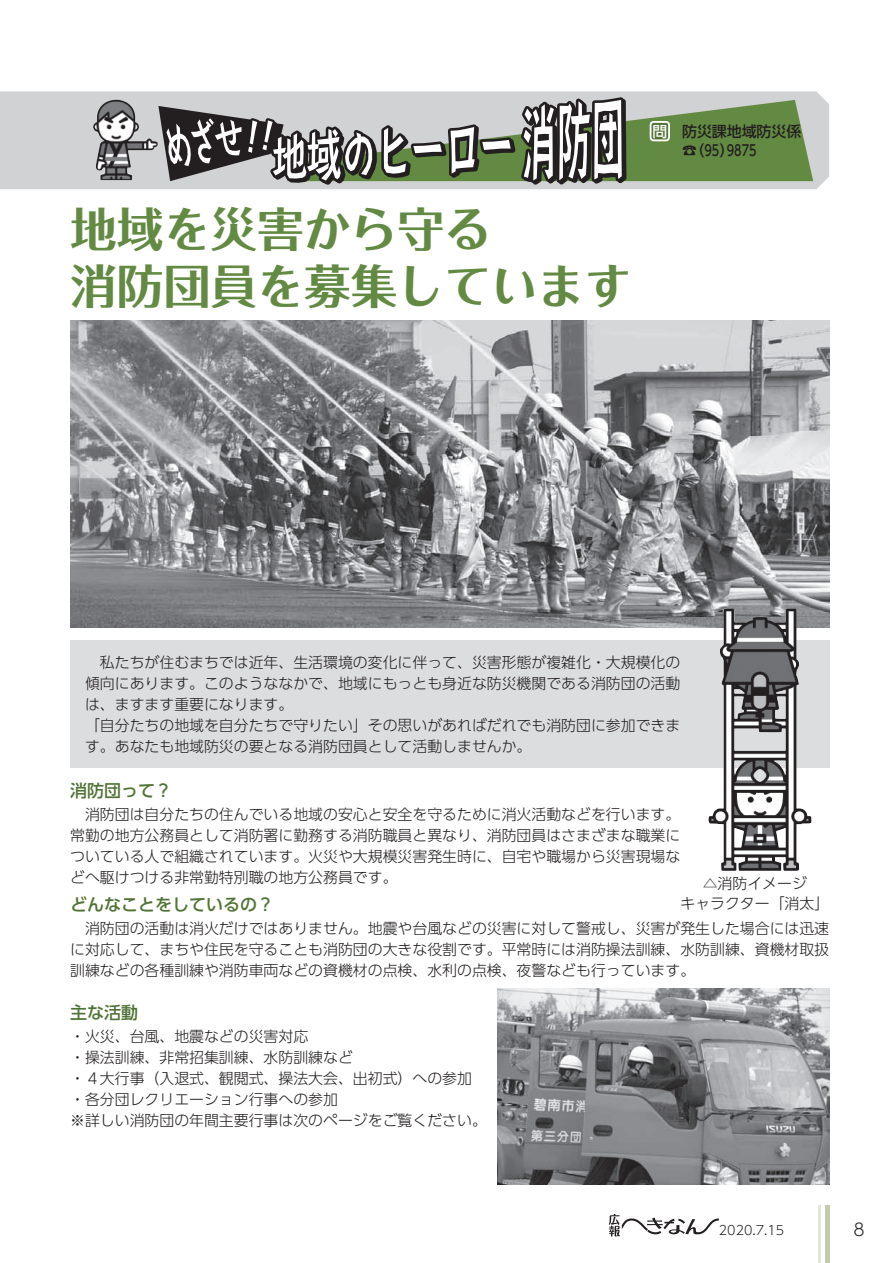
<style>
.page{position:relative;width:893px;height:1263px;background:#fff}
.page>*{position:absolute;margin:0;border:0;box-sizing:border-box;transform-origin:0 0}
.t1{font:700 46.8px/57px "Folk Pro";color:#638a42}
.t2{font:500 16.95px "UD Shin Go Pr 6 N";color:#507335}
.t3{font:300 16.95px "UD Shin Go Pr 6 N";color:#231f20}
.t4{font:300 14.85px/21px "UD Shin Go Pr 6 N";color:#231f20;text-align:justify}
.t5{font:500 14.85px "UD Shin Go Pr 6 N";color:#231f20}
.t6{font:500 14.85px "UD Shin Go Pr 6 N";color:#231f20;scale:1.04 1}
.t7{font:500 14.85px "UD Shin Go Pr 6 N";color:#231f20;scale:.76 1}
.t8{font:500 14.85px "UD Shin Go Pr 6 N";color:#fff}
.t9{font:300 12.75px "UD Shin Go Pr 6 N";color:#231f20}
</style>
<div class="page">
<div style="left:70px;top:640px;width:759px;height:127px;background:#dcdddf"></div>
<img style="left:497px;top:989px;width:332px;height:195px">
<img style="left:70px;top:321px;width:759px;height:306px">
<img style="left:708px;top:609px;width:104px;height:262px">
<div style="left:0;top:91px;width:829px;height:98px;background:#d1d2d4"></div>
<img style="left:93px;top:100px;width:39px;height:80px">
<svg style="left:158px;top:91px;width:655px;height:99px;background:#969f8e"></svg>
<div style="left:650px;top:121px;width:20px;height:20px;border:8px solid #fff"></div>
<div style="left:651px;top:123px;width:17px;height:16px;border:4px solid #507335"></div>
<hr style="left:825px;top:1205px;width:4px;height:58px;background:#c4caad">
<hr style="left:819px;top:1205px;width:2px;height:58px;background:#e2e5d7">
<svg style="left:609px;top:1214px;width:110px;height:23px"></svg>
<h1 class="t1" style="left:70px;top:195px;width:563px">地域を災害から守る<br>消防団員を募集しています</h1>
<p class="t8" style="left:652px;top:119px;width:16px">問■</p>
<p class="t5" style="left:682px;top:119px;width:121px">防災課地域防災係</p>
<p class="t6" style="left:682px;top:139px;width:52px">)☎ 95(</p>
<p class="t7" style="left:727px;top:139px;width:41px">9875</p>
<p class="t4" style="left:85px;top:651px;width:597px;text-align:left;text-indent:15px">私たちが住むまちでは近年、生活環境の変化に伴って、災害形態が複雑化・大規模化の傾向にあります。このようななかで、地域にもっとも身近な防災機関である消防団の活動は、ますます重要になります。<br>「自分たちの地域を自分たちで守りたい」その思いがあればだれでも消防団に参加できます。あなたも地域防災の要となる消防団員として活動しませんか。</p>
<p class="t2" style="left:70px;top:777px;width:104px">消防団って?</p>
<p class="t4" style="left:70px;top:803px;width:612px;text-indent:15px">消防団は自分たちの住んでいる地域の安心と安全を守るために消火活動などを行います。常勤の地方公務員として消防署に勤務する消防職員と異なり、消防団員はさまざまな職業についている人で組織されています。火災や大規模災害発生時に、自宅や職場から災害現場などへ駆けつける非常勤特別職の地方公務員です。</p>
<p class="t2" style="left:70px;top:891px;width:206px">どんなことをしているの?</p>
<p class="t4" style="left:70px;top:917px;width:760px;text-indent:15px">消防団の活動は消火だけではありません。地震や台風などの災害に対して警戒し、災害が発生した場合には迅速に対応して、まちや住民を守ることも消防団の大きな役割です。平常時には消防操法訓練、水防訓練、資機材取扱訓練などの各種訓練や消防車両などの資機材の点検、水利の点検、夜警なども行っています。</p>
<p class="t2" style="left:70px;top:999px;width:70px">主な活動</p>
<p class="t4" style="left:70px;top:1025px;width:418px;text-align:left">・火災、台風、地震などの災害対応<br>・操法訓練、非常招集訓練、水防訓練など<br>・４大行事（入退式、観閲式、操法大会、出初式）への参加・各分団レクリエーション行事への参加<br>※詳しい消防団の年間主要行事は次のページをご覧ください。</p>
<p class="t4" style="left:680px;top:873px;width:150px;line-height:19.5px;text-align:center">△消防イメージ<br>キャラクター「消太「</p>
<p class="t9" style="left:719px;top:1220px;width:67px">2020.7.15</p>
<p class="t3" style="left:853px;top:1216px;width:13px">8</p>
</div>
